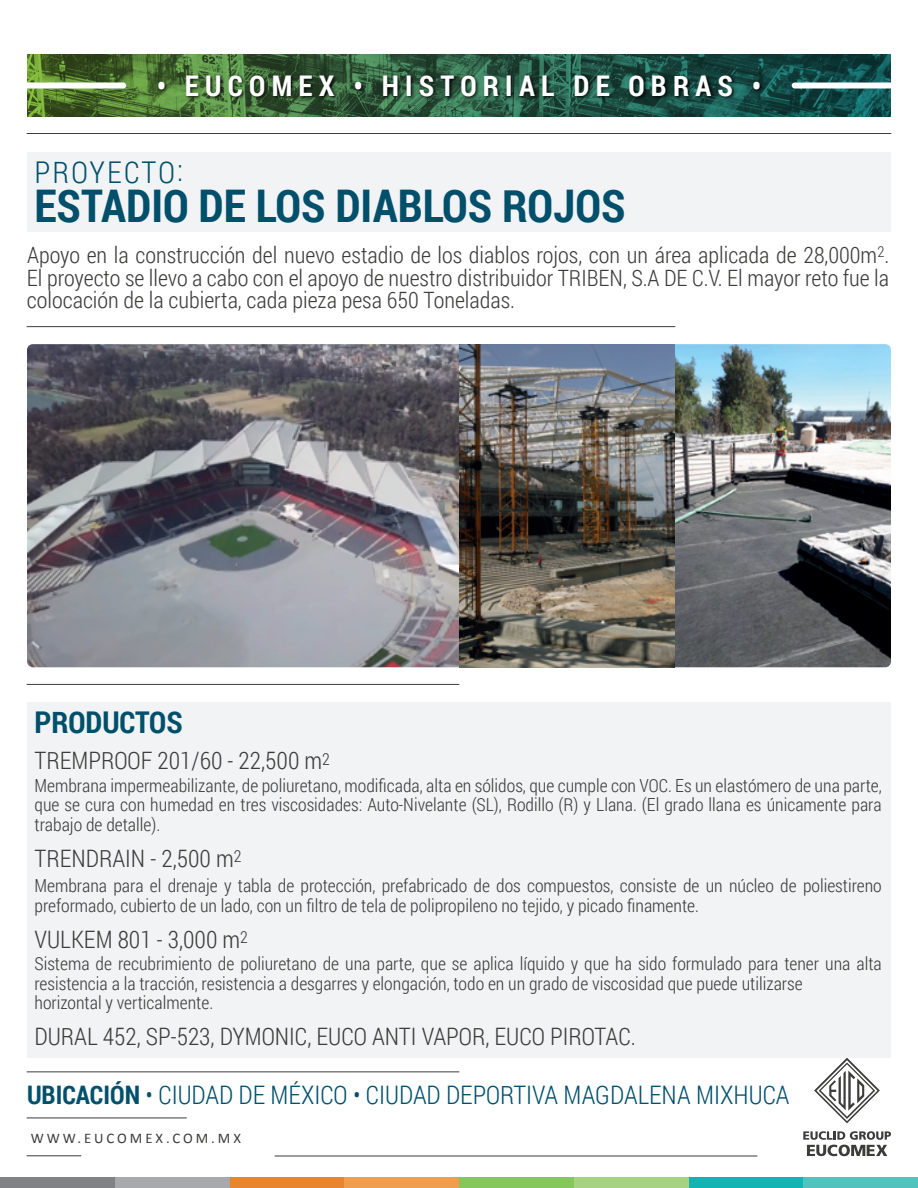
<style>
.page{position:relative;width:918px;height:1188px;background:#fff}
.page>*{position:absolute;margin:0;border:0;box-sizing:border-box;transform-origin:0 0}
.t1{font:700 45px "Roboto Condensed";color:#00506c}
.t2{font:300 30px "Roboto Condensed";letter-spacing:.075em;color:#00506c}
.t3{font:700 30px "Roboto Condensed";color:#00506c}
.t4{font:700 28.5px "Roboto Condensed";letter-spacing:.22em;color:#fff}
.t5{font:300 25.5px "Roboto Condensed";color:#00506c}
.t6{font:300 24px "Roboto Condensed";color:#3c3c3b}
.t7{font:300 22.5px/22.5px "Roboto Condensed";color:#3c3c3b;text-align:justify}
.t8{font:300 18px/19.5px "Roboto Condensed";color:#3c3c3b}
.t9{font:14.7px "Calibri";letter-spacing:.2em;color:#3c3c3b}
.s1{font-weight:700}
</style>
<div class="page">
<div style="left:27px;top:152px;width:864px;height:79px;background:#f2f3f4"></div>
<hr style="left:27px;top:133px;width:864px;height:1px;background:#3c3c3b">
<svg style="left:27px;top:54px;width:864px;height:63px;background:#2f5d3d"></svg>
<hr style="left:27px;top:1156px;width:54px;height:1px;background:#3c3c3b">
<hr style="left:275px;top:1156px;width:482px;height:1px;background:#3c3c3b">
<svg style="left:814px;top:1058px;width:66px;height:65px"></svg>
<svg style="left:803px;top:1131px;width:88px;height:25px"></svg>
<div style="left:803px;top:1177px;width:115px;height:11px;background:#52c2bf"></div>
<div style="left:688px;top:1177px;width:115px;height:11px;background:#10b5b3"></div>
<div style="left:574px;top:1177px;width:114px;height:11px;background:#a6d281"></div>
<div style="left:459px;top:1177px;width:115px;height:11px;background:#85c65d"></div>
<div style="left:344px;top:1177px;width:115px;height:11px;background:#ee9e4e"></div>
<div style="left:230px;top:1177px;width:114px;height:11px;background:#e88530"></div>
<div style="left:115px;top:1177px;width:115px;height:11px;background:#a8a9ad"></div>
<div style="left:0;top:1177px;width:115px;height:11px;background:#808285"></div>
<img style="left:142px;top:68px;width:636px;height:42px">
<div style="left:795px;top:82px;width:123px;height:6px;background:#fff"></div>
<div style="left:0;top:82px;width:123px;height:6px;background:#fff"></div>
<hr style="left:27px;top:326px;width:648px;height:1px;background:#3c3c3b">
<div style="left:27px;top:702px;width:864px;height:356px;background:#f2f3f4"></div>
<hr style="left:27px;top:684px;width:432px;height:1px;background:#3c3c3b">
<img style="left:27px;top:344px;width:864px;height:323px">
<hr style="left:27px;top:1072px;width:432px;height:1px;background:#3c3c3b">
<hr style="left:27px;top:1118px;width:159px;height:1px;background:#3c3c3b">
<h3 class="t4" style="left:157px;top:65px;width:606px">• EUCOMEX • HISTORIAL DE OBRAS •</h3>
<h2 class="t2" style="left:34px;top:151px;width:150px">PROYECTO:</h2>
<h1 class="t1" style="left:34px;top:174px;width:593px">ESTADIO DE LOS DIABLOS ROJOS</h1>
<p class="t7" style="left:27px;top:243px;width:864px">Apoyo en la construcción del nuevo estadio de los diablos rojos, con un área aplicada de 28,000m<sup>2</sup>.<br>El proyecto se llevo a cabo con el apoyo de nuestro distribuidor TRIBEN, S.A DE C.V. El mayor reto fue la colocación de la cubierta, cada pieza pesa 650 Toneladas.</p>
<h2 class="t3" style="left:34px;top:701px;width:150px">PRODUCTOS</h2>
<h3 class="t6" style="left:34px;top:744px;width:297px">TREMPROOF 201/60 - 22,500 m<sup>2</sup></h3>
<p class="t8" style="left:34px;top:775px;width:849px;text-align:justify">Membrana impermeabilizante, de poliuretano, modificada, alta en sólidos, que cumple con VOC. Es un elastómero de una parte, que se cura con humedad en tres viscosidades: Auto-Nivelante (SL), Rodillo (R) y Llana. (El grado llana es únicamente para trabajo de detalle).</p>
<h3 class="t6" style="left:34px;top:841px;width:209px">TRENDRAIN - 2,500 m<sup>2</sup></h3>
<p class="t8" style="left:34px;top:875px;width:849px">Membrana para el drenaje y tabla de protección, prefabricado de dos compuestos, consiste de un núcleo de poliestireno preformado, cubierto de un lado, con un filtro de tela de polipropileno no tejido, y picado finamente.</p>
<h3 class="t6" style="left:34px;top:922px;width:215px">VULKEM 801 - 3,000 m<sup>2</sup></h3>
<p class="t8" style="left:34px;top:953px;width:849px">Sistema de recubrimiento de poliuretano de una parte, que se aplica líquido y que ha sido formulado para tener una alta resistencia a la tracción, resistencia a desgarres y elongación, todo en un grado de viscosidad que puede utilizarse<br>horizontal y verticalmente.</p>
<h3 class="t6" style="left:34px;top:1020px;width:603px">DURAL 452, SP-523, DYMONIC, EUCO ANTI VAPOR, EUCO PIROTAC.</h3>
<h3 class="t5" style="left:27px;top:1077px;width:764px"><span class="s1">UBICACIÓN</span> • CIUDAD DE MÉXICO • CIUDAD DEPORTIVA MAGDALENA MIXHUCA</h3>
<p class="t9" style="left:31px;top:1129px;width:212px">WWW.EUCOMEX.COM.MX</p>
</div>
